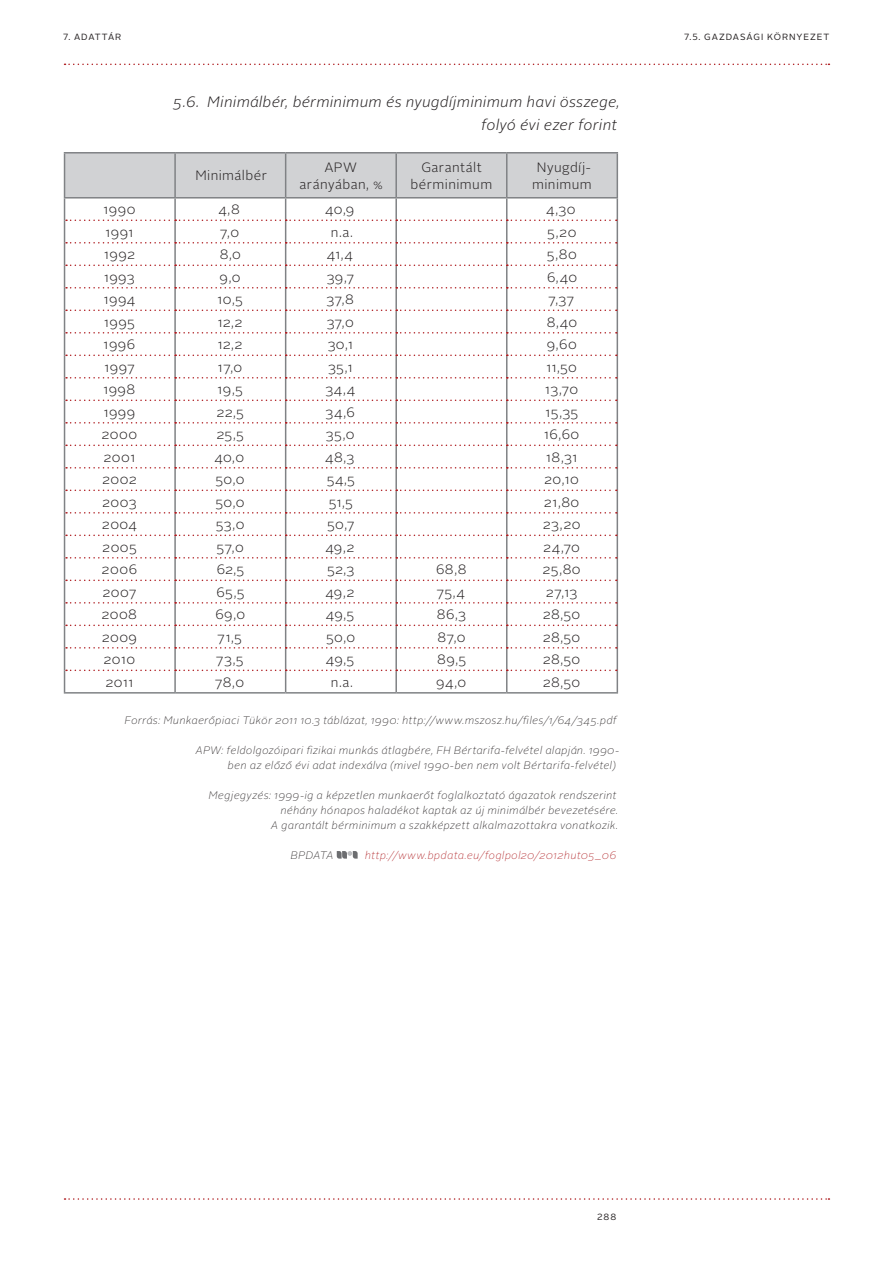
<style>
.page{position:relative;width:893px;height:1263px;background:#fff}
.page>*{position:absolute;margin:0;border:0;box-sizing:border-box;transform-origin:0 0}
.t1{font:italic 300 15px/22.5px "Alright Sans";letter-spacing:.025em;color:#231f20;text-align:right}
.t2{font:300 13.5px/16.5px "Alright Sans";letter-spacing:.03em;color:#231f20;text-align:center}
.t3{font:italic 100 10.8px/15px "Alright Sans";letter-spacing:.035em;color:#231f20;text-align:right}
.t4{font:italic 100 10.8px "Alright Sans";letter-spacing:.035em;color:#af1e22}
.t5{font:9px "Alright Sans";letter-spacing:.105em;color:#231f20}
</style>
<div class="page">
<svg style="left:65px;top:64px;width:764px;height:1px"></svg>
<svg style="left:65px;top:1198px;width:764px;height:2px"></svg>
<hr style="left:64px;top:152px;width:111px;height:2px;background:#808285">
<hr style="left:175px;top:152px;width:111px;height:2px;background:#808285">
<hr style="left:286px;top:152px;width:110px;height:2px;background:#808285">
<hr style="left:396px;top:152px;width:111px;height:2px;background:#808285">
<hr style="left:507px;top:152px;width:111px;height:2px;background:#808285">
<hr style="left:64px;top:692px;width:111px;height:2px;background:#808285">
<hr style="left:175px;top:692px;width:111px;height:2px;background:#808285">
<hr style="left:286px;top:692px;width:110px;height:2px;background:#808285">
<hr style="left:396px;top:692px;width:111px;height:2px;background:#808285">
<hr style="left:507px;top:692px;width:111px;height:2px;background:#808285">
<svg style="left:64px;top:153px;width:554px;height:539px"></svg>
<svg style="left:337px;top:851px;width:21px;height:8px"></svg>
<p class="t5" style="left:63px;top:30px;width:60px">7. ADATTÁR</p>
<p class="t5" style="left:684px;top:30px;width:147px">7.5. GAZDASÁGI KÖRNYEZET</p>
<p class="t1" style="left:174px;top:91px;width:448px">5.6. Minimálbér, bérminimum és nyugdíjminimum havi összege, folyó évi ezer forint</p>
<p class="t2" style="left:195px;top:168px;width:73px">Minimálbér</p>
<p class="t2" style="left:300px;top:159px;width:85px">APW arányában, %</p>
<p class="t2" style="left:411px;top:159px;width:83px">Garantált bérminimum</p>
<p class="t2" style="left:532px;top:159px;width:61px">Nyugdíj&shy;minimum</p>
<p class="t2" style="left:103px;top:201px;width:34px">1990</p>
<p class="t2" style="left:218px;top:201px;width:23px">4,8</p>
<p class="t2" style="left:325px;top:201px;width:30px">40,9</p>
<p class="t2" style="left:546px;top:201px;width:31px">4,30</p>
<p class="t2" style="left:105px;top:224px;width:30px">1991</p>
<p class="t2" style="left:220px;top:224px;width:21px">7,0</p>
<p class="t2" style="left:331px;top:224px;width:24px">n.a.</p>
<p class="t2" style="left:547px;top:224px;width:31px">5,20</p>
<p class="t2" style="left:104px;top:246px;width:33px">1992</p>
<p class="t2" style="left:220px;top:246px;width:23px">8,0</p>
<p class="t2" style="left:327px;top:246px;width:28px">41,4</p>
<p class="t2" style="left:547px;top:246px;width:31px">5,80</p>
<p class="t2" style="left:104px;top:269px;width:32px">1993</p>
<p class="t2" style="left:220px;top:269px;width:23px">9,0</p>
<p class="t2" style="left:327px;top:269px;width:29px">39,7</p>
<p class="t2" style="left:547px;top:269px;width:32px">6,40</p>
<p class="t2" style="left:103px;top:291px;width:33px">1994</p>
<p class="t2" style="left:217px;top:291px;width:27px">10,5</p>
<p class="t2" style="left:326px;top:291px;width:29px">37,8</p>
<p class="t2" style="left:548px;top:291px;width:28px">7,37</p>
<p class="t2" style="left:104px;top:314px;width:32px">1995</p>
<p class="t2" style="left:217px;top:314px;width:27px">12,2</p>
<p class="t2" style="left:327px;top:314px;width:29px">37,0</p>
<p class="t2" style="left:547px;top:314px;width:32px">8,40</p>
<p class="t2" style="left:103px;top:336px;width:33px">1996</p>
<p class="t2" style="left:217px;top:336px;width:27px">12,2</p>
<p class="t2" style="left:328px;top:336px;width:27px">30,1</p>
<p class="t2" style="left:547px;top:336px;width:31px">9,60</p>
<p class="t2" style="left:104px;top:359px;width:32px">1997</p>
<p class="t2" style="left:217px;top:359px;width:26px">17,0</p>
<p class="t2" style="left:328px;top:359px;width:26px">35,1</p>
<p class="t2" style="left:546px;top:359px;width:32px">11,50</p>
<p class="t2" style="left:103px;top:381px;width:34px">1998</p>
<p class="t2" style="left:217px;top:381px;width:27px">19,5</p>
<p class="t2" style="left:325px;top:381px;width:31px">34,4</p>
<p class="t2" style="left:545px;top:381px;width:35px">13,70</p>
<p class="t2" style="left:103px;top:404px;width:33px">1999</p>
<p class="t2" style="left:216px;top:404px;width:29px">22,5</p>
<p class="t2" style="left:326px;top:404px;width:31px">34,6</p>
<p class="t2" style="left:545px;top:404px;width:34px">15,35</p>
<p class="t2" style="left:102px;top:426px;width:37px">2000</p>
<p class="t2" style="left:216px;top:426px;width:29px">25,5</p>
<p class="t2" style="left:326px;top:426px;width:30px">35,0</p>
<p class="t2" style="left:544px;top:426px;width:37px">16,60</p>
<p class="t2" style="left:104px;top:449px;width:34px">2001</p>
<p class="t2" style="left:214px;top:449px;width:31px">40,0</p>
<p class="t2" style="left:325px;top:449px;width:30px">48,3</p>
<p class="t2" style="left:546px;top:449px;width:33px">18,31</p>
<p class="t2" style="left:102px;top:471px;width:36px">2002</p>
<p class="t2" style="left:216px;top:471px;width:31px">50,0</p>
<p class="t2" style="left:327px;top:471px;width:30px">54,5</p>
<p class="t2" style="left:544px;top:471px;width:36px">20,10</p>
<p class="t2" style="left:102px;top:494px;width:36px">2003</p>
<p class="t2" style="left:216px;top:494px;width:31px">50,0</p>
<p class="t2" style="left:329px;top:494px;width:26px">51,5</p>
<p class="t2" style="left:544px;top:494px;width:37px">21,80</p>
<p class="t2" style="left:102px;top:516px;width:37px">2004</p>
<p class="t2" style="left:216px;top:516px;width:30px">53,0</p>
<p class="t2" style="left:327px;top:516px;width:29px">50,7</p>
<p class="t2" style="left:543px;top:516px;width:39px">23,20</p>
<p class="t2" style="left:102px;top:539px;width:36px">2005</p>
<p class="t2" style="left:216px;top:539px;width:29px">57,0</p>
<p class="t2" style="left:325px;top:539px;width:31px">49,2</p>
<p class="t2" style="left:543px;top:539px;width:38px">24,70</p>
<p class="t2" style="left:102px;top:561px;width:37px">2006</p>
<p class="t2" style="left:217px;top:561px;width:29px">62,5</p>
<p class="t2" style="left:327px;top:561px;width:29px">52,3</p>
<p class="t2" style="left:436px;top:561px;width:32px">68,8</p>
<p class="t2" style="left:542px;top:561px;width:40px">25,80</p>
<p class="t2" style="left:102px;top:584px;width:36px">2007</p>
<p class="t2" style="left:216px;top:584px;width:29px">65,5</p>
<p class="t2" style="left:325px;top:584px;width:31px">49,2</p>
<p class="t2" style="left:436px;top:584px;width:30px">75,4</p>
<p class="t2" style="left:546px;top:584px;width:33px">27,13</p>
<p class="t2" style="left:101px;top:606px;width:37px">2008</p>
<p class="t2" style="left:215px;top:606px;width:31px">69,0</p>
<p class="t2" style="left:326px;top:606px;width:30px">49,5</p>
<p class="t2" style="left:437px;top:606px;width:30px">86,3</p>
<p class="t2" style="left:543px;top:606px;width:39px">28,50</p>
<p class="t2" style="left:102px;top:629px;width:37px">2009</p>
<p class="t2" style="left:217px;top:629px;width:26px">71,5</p>
<p class="t2" style="left:326px;top:629px;width:31px">50,0</p>
<p class="t2" style="left:437px;top:629px;width:30px">87,0</p>
<p class="t2" style="left:543px;top:629px;width:39px">28,50</p>
<p class="t2" style="left:104px;top:651px;width:33px">2010</p>
<p class="t2" style="left:216px;top:651px;width:29px">73,5</p>
<p class="t2" style="left:326px;top:651px;width:30px">49,5</p>
<p class="t2" style="left:437px;top:651px;width:30px">89,5</p>
<p class="t2" style="left:543px;top:651px;width:39px">28,50</p>
<p class="t2" style="left:106px;top:674px;width:30px">2011</p>
<p class="t2" style="left:215px;top:674px;width:31px">78,0</p>
<p class="t2" style="left:331px;top:674px;width:24px">n.a.</p>
<p class="t2" style="left:436px;top:674px;width:32px">94,0</p>
<p class="t2" style="left:543px;top:674px;width:39px">28,50</p>
<p class="t3" style="left:125px;top:712px;width:494px">Forrás: Munkaerőpiaci Tükör 2011 10.3 táblázat, 1990: http://www.mszosz.hu/files/1/64/345.pdf</p>
<p class="t3" style="left:196px;top:742px;width:425px">APW: feldolgozóipari fizikai munkás átlagbére, FH Bértarifa-felvétel alapján. 1990- ben az előző évi adat indexálva (mivel 1990-ben nem volt Bértarifa-felvétel)</p>
<p class="t3" style="left:209px;top:787px;width:411px">Megjegyzés: 1999-ig a képzetlen munkaerőt foglalkoztató ágazatok rendszerint néhány hónapos haladékot kaptak az új minimálbér bevezetésére.<br>A garantált bérminimum a szakképzett alkalmazottakra vonatkozik.</p>
<p class="t3" style="left:291px;top:847px;width:44px">BPDATA</p>
<p class="t4" style="left:365px;top:847px;width:253px">http://www.bpdata.eu/foglpol20/2012hut05_06</p>
<p class="t5" style="left:597px;top:1211px;width:21px">288</p>
</div>
